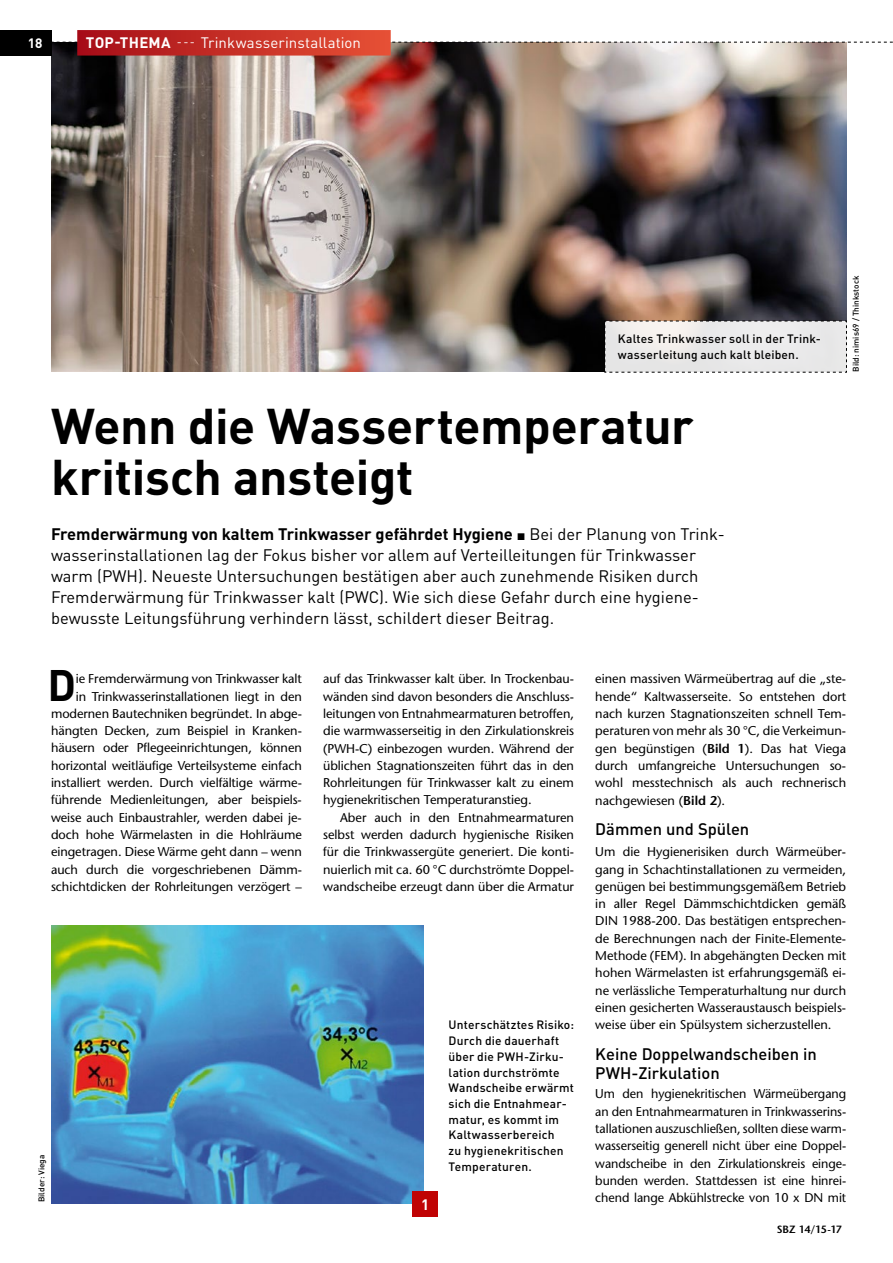
<style>
.page{position:relative;width:893px;height:1263px;background:#fff}
.page>*{position:absolute;margin:0;border:0;box-sizing:border-box;transform-origin:0 0}
.t1{font:700 49.5px/51px "DIN Pro";letter-spacing:-.01em;color:#000}
.t2{font:700 43.5px "DIN Pro";color:#000}
.t3{font:16.5px/21px "DIN Pro";color:#000}
.t4{font:500 16.5px/19.5px "DIN Pro";color:#000}
.t5{font:15px "DIN Pro";letter-spacing:.01em;color:#fff}
.t6{font:700 15px "DIN Pro";color:#fff}
.t7{font:700 13.5px "DIN Pro";color:#fff}
.t8{font:500 12.75px/17.2px "Stone Sans Std";letter-spacing:-.005em;color:#000;text-align:justify}
.t9{font:500 12px/15.8px "DIN Pro";letter-spacing:.015em;color:#000}
.t10{font:600 10.5px "Stone Sans Std";letter-spacing:-.03em;color:#000}
.t11{font:500 8.25px "DIN Pro";color:#000}
.s1{font-weight:700}
.s2{font-size:12px}
.s3{font-weight:600}
</style>
<div class="page">
<img style="left:51px;top:43px;width:795px;height:329px">
<svg style="left:604px;top:320px;width:243px;height:53px;background:#e1e0e0"></svg>
<svg style="left:51px;top:42px;width:842px;height:1px"></svg>
<div style="left:77px;top:30px;width:314px;height:26px;background:linear-gradient(to right,#a60d17,#e65135)"></div>
<img style="left:51px;top:925px;width:373px;height:278px">
<div style="left:412px;top:1191px;width:26px;height:25px;background:#c00304"></div>
<div style="left:0;top:30px;width:51px;height:25px;background:#000"></div>
<p class="t7" style="left:28px;top:32px;width:16px">18</p>
<p class="t5" style="left:86px;top:32px;width:277px"><span class="s1">TOP-THEMA</span> <span class="s2">---</span> Trinkwasserinstallation</p>
<p class="t9" style="left:618px;top:331px;width:204px">Kaltes Trinkwasser soll in der Trink&shy;wasserleitung auch kalt bleiben.</p>
<h1 class="t1" style="left:51px;top:395px;width:644px">Wenn die Wassertemperatur kritisch ansteigt</h1>
<p class="t3" style="left:51px;top:523px;width:675px"><span class="s1">Fremderwärmung von kaltem Trinkwasser gefährdet Hygiene</span> ▪ Bei der Planung von Trink&shy;wasserinstallationen lag der Fokus bisher vor allem auf Verteilleitungen für Trinkwasser warm (PWH). Neueste Untersuchungen bestätigen aber auch zunehmende Risiken durch Fremderwärmung für Trinkwasser kalt (PWC). Wie sich diese Gefahr durch eine hygiene&shy;bewusste Leitungsführung verhindern lässt, schildert dieser Beitrag.</p>
<p class="t11" style="left:850px;top:372px;width:97px;rotate:-90deg">Bild: nimis69 / Thinkstock</p>
<h2 class="t2" style="left:47px;top:649px;width:30px">D</h2>
<p class="t8" style="left:51px;top:670px;width:252px;text-align:right">ie Fremderwärmung von Trinkwasser kalt<br>in Trinkwasserinstallationen liegt in den modernen Bautechniken begründet. In abge&shy;hängten Decken, zum Beispiel in Kranken&shy;häusern oder Pflegeeinrichtungen, können horizontal weitläufige Verteilsysteme einfach installiert werden. Durch vielfältige wärme&shy;führende Medienleitungen, aber beispiels&shy;weise auch Einbaustrahler, werden dabei je&shy;doch hohe Wärmelasten in die Hohlräume eingetragen. Diese Wärme geht dann – wenn auch durch die vorgeschriebenen Dämm&shy;schichtdicken der Rohrleitungen verzögert –</p>
<p class="t8" style="left:323px;top:670px;width:252px">auf das Trinkwasser kalt über. In Trockenbau&shy;wänden sind davon besonders die Anschluss&shy;leitungen von Entnahmearmaturen betroffen, die warmwasserseitig in den Zirkulationskreis (PWH-C) einbezogen wurden. Während der üblichen Stagnationszeiten führt das in den Rohrleitungen für Trinkwasser kalt zu einem hygienekritischen Temperaturanstieg.</p>
<p class="t8" style="left:323px;top:809px;width:252px;text-indent:17px">Aber auch in den Entnahmearmaturen selbst werden dadurch hygienische Risiken für die Trinkwassergüte generiert. Die konti&shy;nuierlich mit ca. 60 °C durchströmte Doppel&shy;wandscheibe erzeugt dann über die Armatur</p>
<p class="t11" style="left:36px;top:1202px;width:49px;rotate:-90deg">Bilder: Viega</p>
<p class="t6" style="left:421px;top:1192px;width:10px">1</p>
<p class="t9" style="left:449px;top:1016px;width:127px">Unterschätztes Risiko:<br>Durch die dauerhaft über die PWH-Zirku&shy;lation durchströmte<br>Wandscheibe erwärmt sich die Entnahmear&shy;matur, es kommt im<br>Kaltwasserbereich<br>zu hygienekritischen<br>Temperaturen.</p>
<p class="t8" style="left:595px;top:670px;width:252px">einen massiven Wärmeübertrag auf die „ste&shy;hende“ Kaltwasserseite. So entstehen dort nach kurzen Stagnationszeiten schnell Tem&shy;peraturen von mehr als 30 °C, die Verkeimun&shy;gen begünstigen (<span class="s3">Bild 1</span>). Das hat Viega durch umfangreiche Untersuchungen so&shy;wohl messtechnisch als auch rechnerisch nachgewiesen (<span class="s3">Bild 2</span>).</p>
<p class="t4" style="left:595px;top:818px;width:155px">Dämmen und Spülen</p>
<p class="t8" style="left:595px;top:843px;width:252px">Um die Hygienerisiken durch Wärmeüber&shy;gang in Schachtinstallationen zu vermeiden, genügen bei bestimmungsgemäßem Betrieb in aller Regel Dämmschichtdicken gemäß DIN 1988-200. Das bestätigen entsprechen&shy;de Berechnungen nach der Finite-Elemente-Methode (FEM). In abgehängten Decken mit hohen Wärmelasten ist erfahrungsgemäß ei&shy;ne verlässliche Temperaturhaltung nur durch einen gesicherten Wasseraustausch beispiels&shy;weise über ein Spülsystem sicherzustellen.</p>
<p class="t4" style="left:595px;top:1043px;width:223px">Keine Doppelwandscheiben in<br>PWH-Zirkulation</p>
<p class="t8" style="left:595px;top:1085px;width:252px">Um den hygienekritischen Wärmeübergang an den Entnahmearmaturen in Trinkwasserins&shy;tallationen auszuschließen, sollten diese warm&shy;wasserseitig generell nicht über eine Doppel&shy;wandscheibe in den Zirkulationskreis einge&shy;bunden werden. Stattdessen ist eine hinrei&shy;chend lange Abkühlstrecke von 10 x DN mit</p>
<p class="t10" style="left:777px;top:1223px;width:67px">SBZ 14/15-17</p>
</div>
